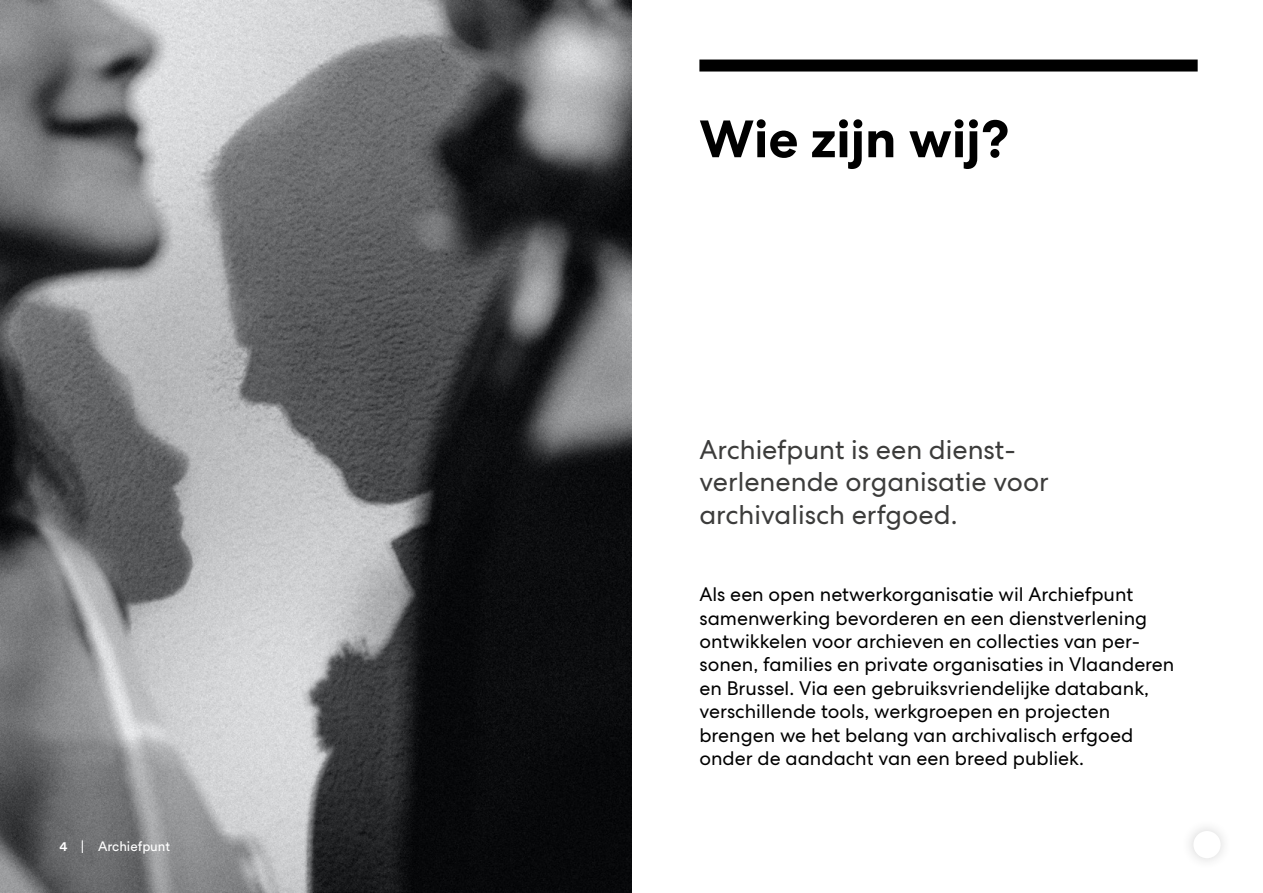
<style>
.page{position:relative;width:1263px;height:893px;background:#fff}
.page>*{position:absolute;margin:0;border:0;box-sizing:border-box;transform-origin:0 0}
.t1{font:700 52.5px "Centra No 2";color:#000}
.t2{font:27px/32.4px "Centra No 2";color:#3c3c3b}
.t3{font:19.5px/23.4px "Centra No 2";color:#000}
.t4{font:13.5px "Circular Std";color:#fff}
.s1{font-weight:500}
</style>
<div class="page">
<div style="left:699px;top:60px;width:499px;height:12px;background:#000"></div>
<img style="left:0;top:0;width:631px;height:893px">
<div style="left:1181px;top:818px;width:53px;height:53px;background:#000;opacity:.4"></div>
<div style="left:1193px;top:831px;width:28px;height:27px;background:#fff;border-radius:50%"></div>
<p class="t4" style="left:60px;top:838px;width:112px"><span class="s1">4</span> | Archiefpunt</p>
<h1 class="t1" style="left:699px;top:108px;width:312px">Wie zijn wij?</h1>
<h2 class="t2" style="left:699px;top:433px;width:351px">Archiefpunt is een dienst&shy;verlenende organisatie voor archivalisch erfgoed.</h2>
<p class="t3" style="left:699px;top:583px;width:476px">Als een open netwerkorganisatie wil Archiefpunt samenwerking bevorderen en een dienstverlening ontwikkelen voor archieven en collecties van per&shy;sonen, families en private organisaties in Vlaanderen en Brussel. Via een gebruiksvriendelijke databank, verschillende tools, werkgroepen en projecten brengen we het belang van archivalisch erfgoed onder de aandacht van een breed publiek.</p>
</div>
